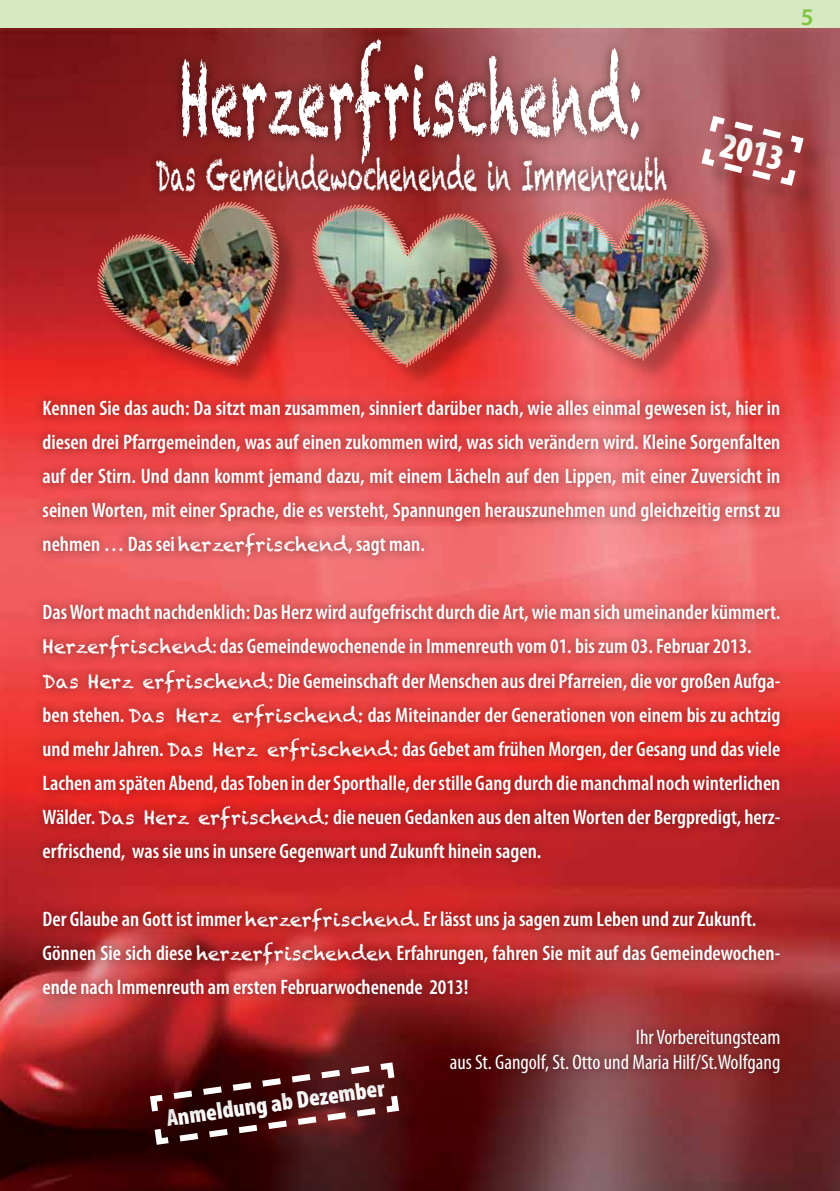
<style>
.page{position:relative;width:840px;height:1191px;background:#fff}
.page>*{position:absolute;margin:0;border:0;box-sizing:border-box;transform-origin:0 0}
.t1{font:100px "Chalkduster";color:#fff;scale:.5 1}
.t2{font:42px "Chalkduster";color:#fff;scale:.5 1}
.t3{font:900 condensed 36px "Myriad Pro";color:#fff}
.t4{font:900 condensed 24px "Myriad Pro";color:#fff}
.t5{font:600 24px "Myriad Pro";color:#80c342}
.t6{font:600 condensed 21px/34px "Myriad Pro";color:#fff}
.t7{font:condensed 21px/25.2px "Myriad Pro";color:#fff;text-align:right}
.s1{font-family:"Chalkduster";font-weight:400;font-stretch:normal;font-size:19px}
.s2{font-size:19px}
</style>
<div class="page">
<div style="left:0;top:0;width:839px;height:29px;background:#d6e9c1"></div>
<img style="left:0;top:28px;width:839px;height:1163px">
<div style="left:33px;top:30px;width:756px;height:1053px;background:#000;opacity:.5"></div>
<div style="left:101px;top:205px;width:202px;height:185px;background:#000;opacity:.25"></div>
<img style="left:73px;top:205px;width:237px;height:160px">
<img style="left:96px;top:200px;width:185px;height:167px">
<div style="left:316px;top:208px;width:204px;height:182px;background:#000;opacity:.25"></div>
<img style="left:310px;top:203px;width:188px;height:166px">
<div style="left:527px;top:202px;width:205px;height:182px;background:#000;opacity:.25"></div>
<img style="left:508px;top:187px;width:233px;height:172px">
<img style="left:521px;top:197px;width:188px;height:165px">
<div style="left:705px;top:120px;width:122px;height:90px;background:#000;opacity:.25"></div>
<svg style="left:697px;top:112px;width:109px;height:77px;background:#af5e61"></svg>
<div style="left:154px;top:1066px;width:269px;height:103px;background:#000;opacity:.25"></div>
<svg style="left:146px;top:1059px;width:256px;height:89px;background:#542021"></svg>
<h1 class="t1" style="left:179px;top:41px;width:928px">Herzerfrischend:</h1>
<h2 class="t2" style="left:156px;top:151px;width:1023px">Das Gemeindewochenende in Immenreuth</h2>
<p class="t5" style="left:800px;top:2px;width:14px">5</p>
<h3 class="t3" style="left:726px;top:124px;width:65px;rotate:14deg">2013</h3>
<p class="t6" style="left:43px;top:392px;width:739px;text-align:justify">Kennen Sie das auch: Da sitzt man zusammen, sinniert darüber nach, wie alles einmal gewesen ist, hier in diesen drei Pfarrgemeinden, was auf einen zukommen wird, was sich verändern wird. Kleine Sorgenfalten auf der Stirn. Und dann kommt jemand dazu, mit einem Lächeln auf den Lippen, mit einer Zuversicht in seinen Worten, mit einer Sprache, die es versteht, Spannungen herauszunehmen und gleichzeitig ernst zu nehmen … Das sei <span class="s1">herzerfrischend</span>, sagt man.</p>
<p class="t6" style="left:43px;top:596px;width:739px">Das Wort macht nachdenklich: Das Herz wird aufgefrischt durch die Art, wie man sich umeinander kümmert.<br><span class="s1">Herzerfrischend</span><span class="s2">:</span> das Gemeindewochenende in Immenreuth vom 01. bis zum 03. Februar 2013.<br><span class="s1">Das Herz erfrischend:</span> Die Gemeinschaft der Menschen aus drei Pfarreien, die vor großen Aufga&shy;ben stehen. <span class="s1">Das Herz erfrischend:</span> das Miteinander der Generationen von einem bis zu achtzig und mehr Jahren. <span class="s1">Das Herz erfrischend:</span> das Gebet am frühen Morgen, der Gesang und das viele Lachen am späten Abend, das Toben in der Sporthalle, der stille Gang durch die manchmal noch winterlichen Wälder. <span class="s1">Das Herz erfrischend:</span> die neuen Gedanken aus den alten Worten der Bergpredigt, herz&shy;erfrischend, was sie uns in unsere Gegenwart und Zukunft hinein sagen.</p>
<p class="t6" style="left:43px;top:902px;width:738px">Der Glaube an Gott ist immer <span class="s1">herzerfrischend</span>. Er lässt uns ja sagen zum Leben und zur Zukunft.<br>Gönnen Sie sich diese <span class="s1">herzerfrischenden</span> Erfahrungen, fahren Sie mit auf das Gemeindewochen&shy;ende nach Immenreuth am ersten Februarwochenende 2013!</p>
<p class="t7" style="left:449px;top:1024px;width:332px">Ihr Vorbereitungsteam<br>aus St. Gangolf, St. Otto und Maria Hilf/St.Wolfgang</p>
<p class="t4" style="left:165px;top:1105px;width:221px;rotate:-8deg">Anmeldung ab Dezember</p>
</div>
